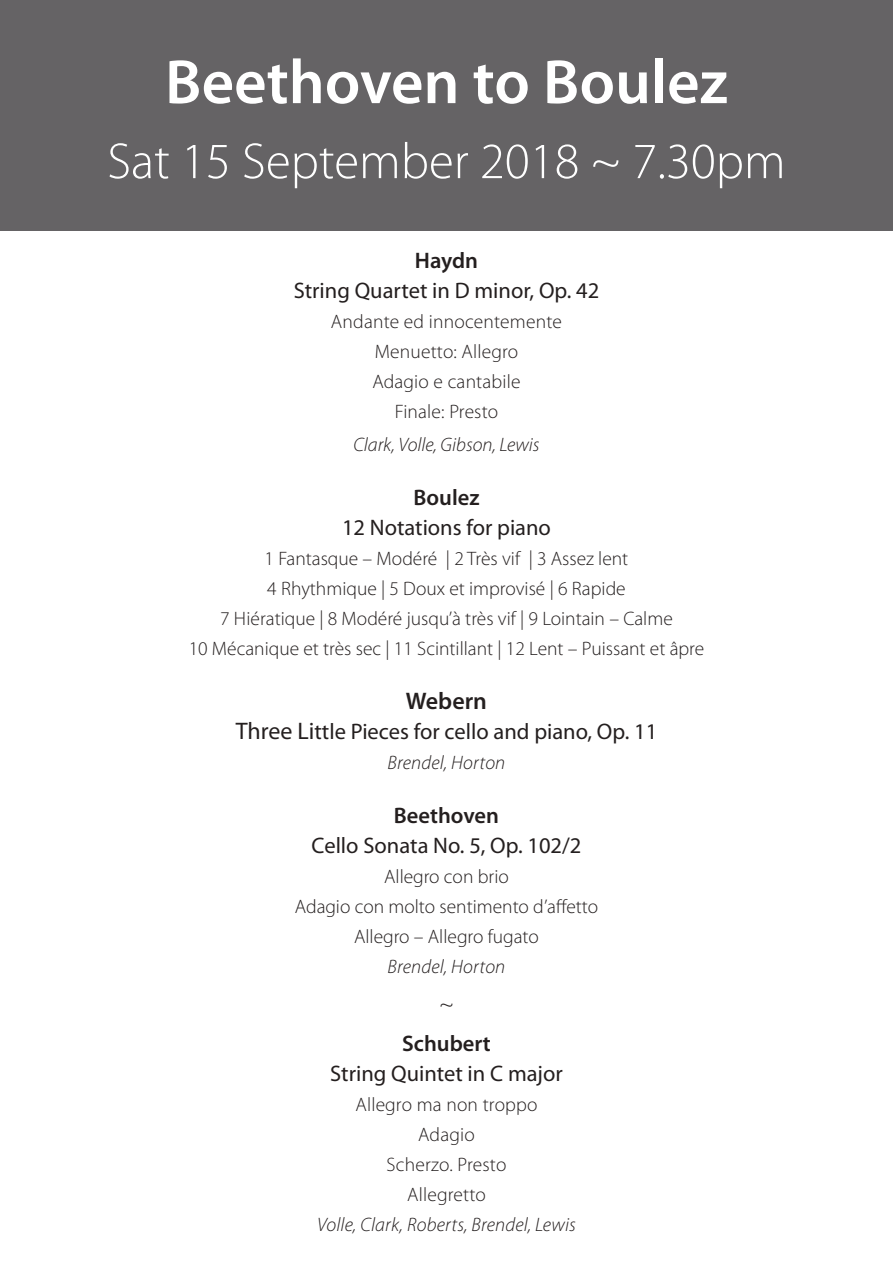
<style>
.page{position:relative;width:893px;height:1263px;background:#fff}
.page>*{position:absolute;margin:0;border:0;box-sizing:border-box;transform-origin:0 0}
.t1{font:600 63px "Myriad Pro";color:#fff}
.t2{font:300 51px "Myriad Pro";color:#fff}
.t3{font:600 24px "Myriad Pro";color:#241f1f}
.t4{font:300 24px "Myriad Pro";color:#241f1f}
.t5{font:22.5px "Myriad Pro";color:#241f1f}
.t6{font:600 22.5px "Myriad Pro";color:#241f1f}
.t7{font:300 19.5px/30px "Myriad Pro";color:#241f1f;text-align:center}
.t8{font:italic 300 19.5px "Myriad Pro";letter-spacing:.01em;color:#241f1f}
.s1{font-size:24px}
</style>
<div class="page">
<div style="left:0;top:0;width:893px;height:230px;background:#656365"></div>
<h1 class="t1" style="left:165px;top:42px;width:564px">Beethoven to Boulez</h1>
<h2 class="t2" style="left:107px;top:130px;width:680px">Sat 15 September 2018 ~ 7.30pm</h2>
<p class="t6" style="left:415px;top:246px;width:65px">Haydn</p>
<p class="t5" style="left:294px;top:277px;width:307px">String Quartet in D minor, Op. 42</p>
<p class="t7" style="left:331px;top:306px;width:232px">Andante ed innocentemente<br>Menuetto: Allegro<br>Adagio e cantabile<br>Finale: Presto</p>
<p class="t8" style="left:353px;top:433px;width:188px">Clark, Volle, Gibson, Lewis</p>
<p class="t6" style="left:413px;top:483px;width:68px">Boulez</p>
<p class="t5" style="left:342px;top:514px;width:210px">12 Notations for piano</p>
<p class="t7" style="left:189px;top:543px;width:517px">1 Fantasque – Modéré | 2 Très vif | 3 Assez lent<br>4 Rhythmique | 5 Doux et improvisé | 6 Rapide<br>7 Hiératique | 8 Modéré jusqu’à très vif | 9 Lointain – Calme<br>10 Mécanique et très sec | 11 Scintillant | 12 Lent – Puissant et âpre</p>
<p class="t3" style="left:406px;top:686px;width:83px">Webern</p>
<p class="t5" style="left:236px;top:718px;width:423px"><span class="s1">Three Li</span>ttle Pieces for cello and piano, Op. 11</p>
<p class="t8" style="left:388px;top:751px;width:119px">Brendel, Horton</p>
<p class="t6" style="left:394px;top:801px;width:107px">Beethoven</p>
<p class="t5" style="left:312px;top:832px;width:271px">Cello Sonata No. 5, Op. 102/2</p>
<p class="t7" style="left:295px;top:861px;width:305px">Allegro con brio<br>Adagio con molto sentimento d’affetto<br>Allegro – Allegro fugato</p>
<p class="t8" style="left:388px;top:955px;width:119px">Brendel, Horton</p>
<p class="t4" style="left:439px;top:990px;width:16px">~</p>
<p class="t6" style="left:402px;top:1029px;width:90px">Schubert</p>
<p class="t5" style="left:330px;top:1060px;width:234px">String Quintet in C major</p>
<p class="t7" style="left:355px;top:1089px;width:184px">Allegro ma non troppo<br>Adagio<br>Scherzo. Presto<br>Allegretto</p>
<p class="t8" style="left:317px;top:1213px;width:260px">Volle, Clark, Roberts, Brendel, Lewis</p>
</div>
